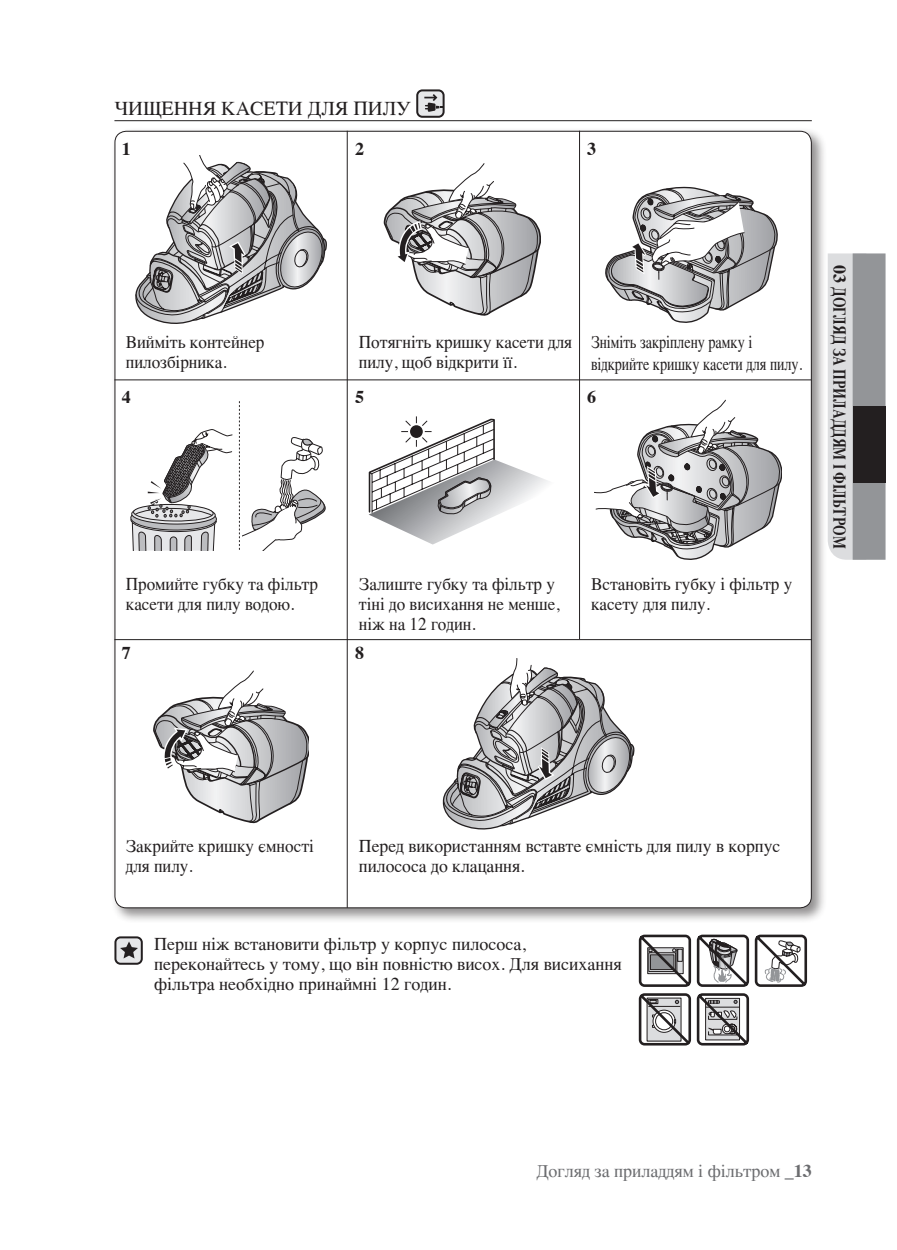
<style>
.page{position:relative;width:897px;height:1250px;background:#fff}
.page>*{position:absolute;margin:0;border:0;box-sizing:border-box;transform-origin:0 0}
.Level3_Heading{font:20px "Times";color:#231f20}
.Level2_List_Above{font:18px/20px "Times";color:#231f20;scale:.95 1}
.Level1_Headcopy{font:18px/20px "Times";color:#231f20}
.Level2_List_Above-2{font:18px/20px "Times";color:#231f20}
.Level2_List_Above-3{font:18px/21.6px "Times";color:#231f20;scale:.79 1}
.t1{font:700 18px "Times";color:#231f20}
.t2{font:18px "Times";color:#6c6d70}
.s1{font-weight:700}
</style>
<div class="page">
<div style="left:111px;top:127px;width:716px;height:796px;background:#231f20;opacity:.5"></div>
<div style="left:115px;top:131px;width:696px;height:776px;background:#fff;border-radius:11px"></div>
<hr style="left:347px;top:131px;width:1px;height:776px;background:#231f20">
<hr style="left:579px;top:131px;width:1px;height:508px;background:#231f20">
<hr style="left:114px;top:639px;width:698px;height:1px;background:#231f20">
<hr style="left:114px;top:379px;width:697px;height:1px;background:#231f20">
<svg style="left:130px;top:429px;width:103px;height:121px"></svg>
<svg style="left:239px;top:401px;width:87px;height:149px"></svg>
<svg style="left:369px;top:416px;width:179px;height:128px"></svg>
<svg style="left:638px;top:934px;width:170px;height:111px"></svg>
<div style="left:115px;top:937px;width:27px;height:26px;background:#e6e7e9;border-radius:5px"></div>
<div style="left:114px;top:936px;width:29px;height:28px;border:2px solid #231f20;border-radius:5px"></div>
<svg style="left:120px;top:941px;width:18px;height:17px"></svg>
<svg style="left:594px;top:400px;width:188px;height:160px"></svg>
<svg style="left:154px;top:670px;width:155px;height:153px"></svg>
<svg style="left:384px;top:163px;width:157px;height:152px"></svg>
<svg style="left:605px;top:187px;width:173px;height:136px"></svg>
<svg style="left:135px;top:155px;width:192px;height:169px"></svg>
<div style="left:194px;top:171px;width:10px;height:8px;background:#fff"></div>
<svg style="left:442px;top:658px;width:192px;height:172px"></svg>
<svg style="left:828px;top:253px;width:57px;height:306px;background:#b8babc"></svg>
<div style="left:853px;top:406px;width:32px;height:77px;background:#231f20"></div>
<hr style="left:114px;top:120px;width:698px;height:1px;background:#231f20">
<div style="left:417px;top:90px;width:27px;height:27px;background:#e6e7e9;border-radius:5px"></div>
<div style="left:416px;top:89px;width:29px;height:29px;border:2px solid #231f20;border-radius:5px"></div>
<svg style="left:424px;top:94px;width:19px;height:18px"></svg>
<p class="Level3_Heading" style="left:114px;top:89px;width:298px">ЧИЩЕННЯ КАСЕТИ ДЛЯ ПИЛУ</p>
<p class="t1" style="left:122px;top:132px;width:10px">1</p>
<p class="t1" style="left:355px;top:132px;width:10px">2</p>
<p class="t1" style="left:587px;top:132px;width:10px">3</p>
<p class="Level2_List_Above" style="left:126px;top:331px;width:148px">Вийміть контейнер пилозбірника.</p>
<p class="Level2_List_Above" style="left:359px;top:331px;width:226px">Потягніть кришку касети для пилу, щоб відкрити її.</p>
<p class="Level2_List_Above-3" style="left:591px;top:330px;width:269px">Зніміть закріплену рамку і відкрийте кришку касети для пилу.</p>
<p class="t1" style="left:122px;top:379px;width:10px">4</p>
<p class="t1" style="left:355px;top:379px;width:10px">5</p>
<p class="t1" style="left:587px;top:379px;width:10px">6</p>
<p class="Level2_List_Above" style="left:126px;top:572px;width:204px">Промийте губку та фільтр касети для пилу водою.</p>
<p class="Level2_List_Above" style="left:359px;top:572px;width:213px">Залиште губку та фільтр у тіні до висихання не менше, ніж на 12 годин.</p>
<p class="Level2_List_Above" style="left:591px;top:572px;width:213px">Встановіть губку і фільтр у касету для пилу.</p>
<p class="t1" style="left:122px;top:635px;width:10px">7</p>
<p class="t1" style="left:355px;top:635px;width:10px">8</p>
<p class="t1" style="left:857px;top:265px;width:285px;rotate:90deg">03 ДОГЛЯД ЗА ПРИЛАДДЯМ І ФІЛЬТРОМ</p>
<p class="Level2_List_Above" style="left:126px;top:834px;width:200px">Закрийте кришку ємності для пилу.</p>
<p class="Level2_List_Above-2" style="left:359px;top:834px;width:423px">Перед використанням вставте ємність для пилу в корпус пилососа до клацання.</p>
<p class="Level1_Headcopy" style="left:154px;top:932px;width:469px">Перш ніж встановити фільтр у корпус пилососа, переконайтесь у тому, що він повністю висох. Для висихання фільтра необхідно принаймні 12 годин.</p>
<p class="t2" style="left:536px;top:1154px;width:277px">Догляд за приладдям і фільтром <span class="s1">_13</span></p>
</div>
